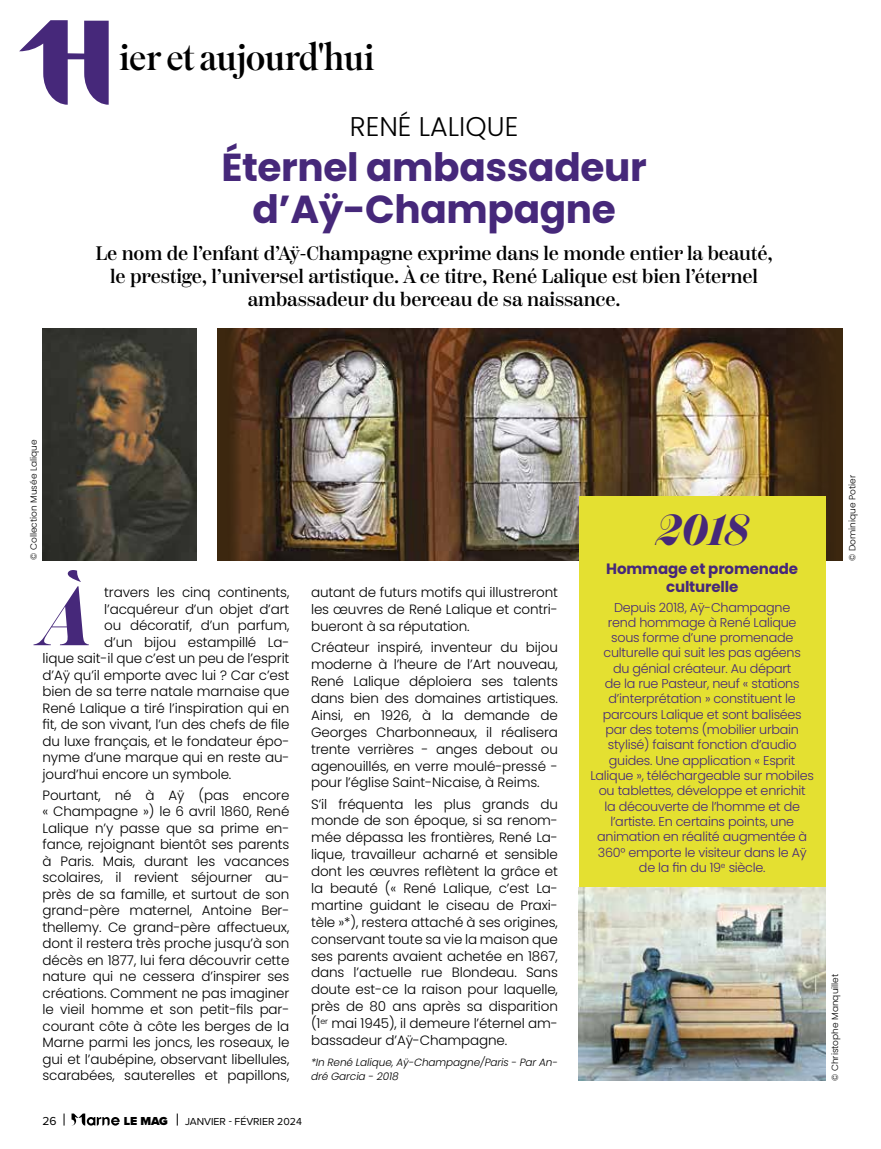
<style>
.page{position:relative;width:881px;height:1149px;background:#fff}
.page>*{position:absolute;margin:0;border:0;box-sizing:border-box;transform-origin:0 0}
.t1{font:82.95px "Scotch Display Cond Ft It";color:#46287a}
.t2{font:43.5px "Scotch Display Cond Ft It";color:#46287a}
.t3{font:700 39px/42px "Poppins";letter-spacing:-.01em;color:#46287a;text-align:center}
.t4{font:38.1px "Superior Title";letter-spacing:-.03em;color:#000}
.t5{font:300 27px "Poppins";color:#000}
.t6{font:500 19.5px/23.4px "Scotch Deck";letter-spacing:-.01em;color:#000;text-align:center}
.t7{font:700 15px/18px "Poppins";letter-spacing:-.01em;color:#46287a;text-align:center}
.t8{font:300 13.5px/16.5px "Poppins";letter-spacing:-.01em;color:#000;text-align:justify}
.t9{font:300 12.75px/15.3px "Poppins";letter-spacing:-.02em;color:#46287a;text-align:center}
.t10{font:900 12px "Proxima Nova";color:#000}
.t11{font:12px "Proxima Nova";color:#000}
.t12{font:italic 300 10.5px/13.8px "Poppins";letter-spacing:-.01em;color:#000}
.t13{font:10.5px "Proxima Nova";color:#000}
.t14{font:300 9px "Poppins";color:#000}
</style>
<div class="page">
<div style="left:217px;top:328px;width:625px;height:232px;background:#3c270f"></div>
<img style="left:232px;top:328px;width:594px;height:232px">
<div style="left:578px;top:495px;width:247px;height:395px;background:#e4e031"></div>
<svg style="left:19px;top:20px;width:49px;height:85px"></svg>
<svg style="left:84px;top:21px;width:25px;height:84px;background:#593e87"></svg>
<div style="left:63px;top:53px;width:27px;height:6px;background:#46287a"></div>
<img style="left:578px;top:887px;width:247px;height:193px">
<img style="left:43px;top:328px;width:153px;height:232px">
<svg style="left:71px;top:1113px;width:49px;height:12px"></svg>
<svg style="left:177px;top:1113px;width:1px;height:12px"></svg>
<svg style="left:64px;top:1113px;width:1px;height:12px"></svg>
<h3 class="t4" style="left:119px;top:34px;width:258px">ier et aujourd'hui</h3>
<h3 class="t5" style="left:350px;top:111px;width:170px">RENÉ LALIQUE</h3>
<h3 class="t3" style="left:221px;top:147px;width:426px">Éternel ambassadeur d’Aÿ-Champagne</h3>
<h3 class="t6" style="left:95px;top:241px;width:678px">Le nom de l’enfant d’Aÿ-Champagne exprime dans le monde entier la beauté, le prestige, l’universel artistique. À ce titre, René Lalique est bien l’éternel ambassadeur du berceau de sa naissance.</h3>
<p class="t14" style="left:28px;top:559px;width:121px;rotate:-90deg">© Collection Musée Lalique</p>
<h1 class="t1" style="left:40px;top:568px;width:54px">À</h1>
<p class="t8" style="left:104px;top:584px;width:186px">travers les cinq continents,</p>
<p class="t8" style="left:104px;top:600px;width:186px">l’acquéreur d’un objet d’art</p>
<p class="t8" style="left:104px;top:617px;width:186px">ou décoratif, d’un parfum,</p>
<p class="t8" style="left:104px;top:633px;width:186px">d’un bijou estampillé La-</p>
<p class="t8" style="left:43px;top:650px;width:248px">lique sait-il que c’est un peu de l’esprit</p>
<p class="t8" style="left:43px;top:666px;width:248px">d’Aÿ qu’il emporte avec lui ? Car c’est</p>
<p class="t8" style="left:43px;top:683px;width:248px">bien de sa terre natale marnaise que</p>
<p class="t8" style="left:43px;top:699px;width:248px">René Lalique a tiré l’inspiration qui en</p>
<p class="t8" style="left:43px;top:716px;width:248px">fit, de son vivant, l’un des chefs de file</p>
<p class="t8" style="left:43px;top:732px;width:248px">du luxe français, et le fondateur épo-</p>
<p class="t8" style="left:43px;top:749px;width:248px">nyme d’une marque qui en reste au-</p>
<p class="t8" style="left:43px;top:765px;width:190px">jourd’hui encore un symbole.</p>
<p class="t8" style="left:43px;top:786px;width:248px">Pourtant, né à Aÿ (pas encore « Champagne ») le 6 avril 1860, René Lalique n’y passe que sa prime en&shy;fance, rejoignant bientôt ses parents à Paris. Mais, durant les vacances scolaires, il revient séjourner au&shy;près de sa famille, et surtout de son grand-père maternel, Antoine Ber&shy;thellemy. Ce grand-père affectueux, dont il restera très proche jusqu’à son décès en 1877, lui fera découvrir cette nature qui ne cessera d’inspirer ses créations. Comment ne pas imaginer le vieil homme et son petit-fils par&shy;courant côte à côte les berges de la Marne parmi les joncs, les roseaux, le gui et l’aubépine, observant libellules, scarabées, sauterelles et papillons,</p>
<p class="t8" style="left:311px;top:584px;width:248px">autant de futurs motifs qui illustreront les œuvres de René Lalique et contri&shy;bueront à sa réputation.</p>
<p class="t8" style="left:311px;top:639px;width:248px;line-height:17px">Créateur inspiré, inventeur du bijou moderne à l’heure de l’Art nouveau, René Lalique déploiera ses talents dans bien des domaines artistiques.<br>Ainsi, en 1926, à la demande de Georges Charbonneaux, il réalisera trente verrières - anges debout ou agenouillés, en verre moulé-pressé - pour l’église Saint-Nicaise, à Reims.</p>
<p class="t8" style="left:311px;top:795px;width:248px">S’il fréquenta les plus grands du monde de son époque, si sa renom&shy;mée dépassa les frontières, René La&shy;lique, travailleur acharné et sensible dont les œuvres reflètent la grâce et la beauté (« René Lalique, c’est La&shy;martine guidant le ciseau de Praxi&shy;tèle »*), restera attaché à ses origines, conservant toute sa vie la maison que ses parents avaient achetée en 1867, dans l’actuelle rue Blondeau. Sans doute est-ce la raison pour laquelle, près de 80 ans après sa disparition (1<sup>er</sup> mai 1945), il demeure l’éternel am&shy;bassadeur d’Aÿ-Champagne.</p>
<p class="t12" style="left:311px;top:1055px;width:248px">*In René Lalique, Aÿ-Champagne/Paris - Par An&shy;dré Garcia - 2018</p>
<p class="t11" style="left:43px;top:1111px;width:16px">26</p>
<p class="t10" style="left:124px;top:1111px;width:46px">LE MAG</p>
<p class="t13" style="left:185px;top:1113px;width:118px">JANVIER - FÉVRIER 2024</p>
<h2 class="t2" style="left:655px;top:505px;width:95px">2018</h2>
<p class="t7" style="left:606px;top:559px;width:193px">Hommage et promenade culturelle</p>
<p class="t9" style="left:590px;top:599px;width:225px">Depuis 2018, Aÿ-Champagne<br>rend hommage à René Lalique<br>sous forme d’une promenade culturelle qui suit les pas agéens<br>du génial créateur. Au départ<br>de la rue Pasteur, neuf « stations d’interprétation » constituent le parcours Lalique et sont balisées par des totems (mobilier urbain stylisé) faisant fonction d’audio guides. Une application « Esprit<br>Lalique », téléchargeable sur mobiles ou tablettes, développe et enrichit<br>la découverte de l’homme et de l’artiste. En certains points, une animation en réalité augmentée à<br>360° emporte le visiteur dans le Aÿ de la fin du 19<sup>e</sup> siècle.</p>
<p class="t14" style="left:846px;top:560px;width:87px;rotate:-90deg">© Dominique Potier</p>
<p class="t14" style="left:829px;top:1080px;width:109px;rotate:-90deg">© Christophe Manquillet</p>
</div>
